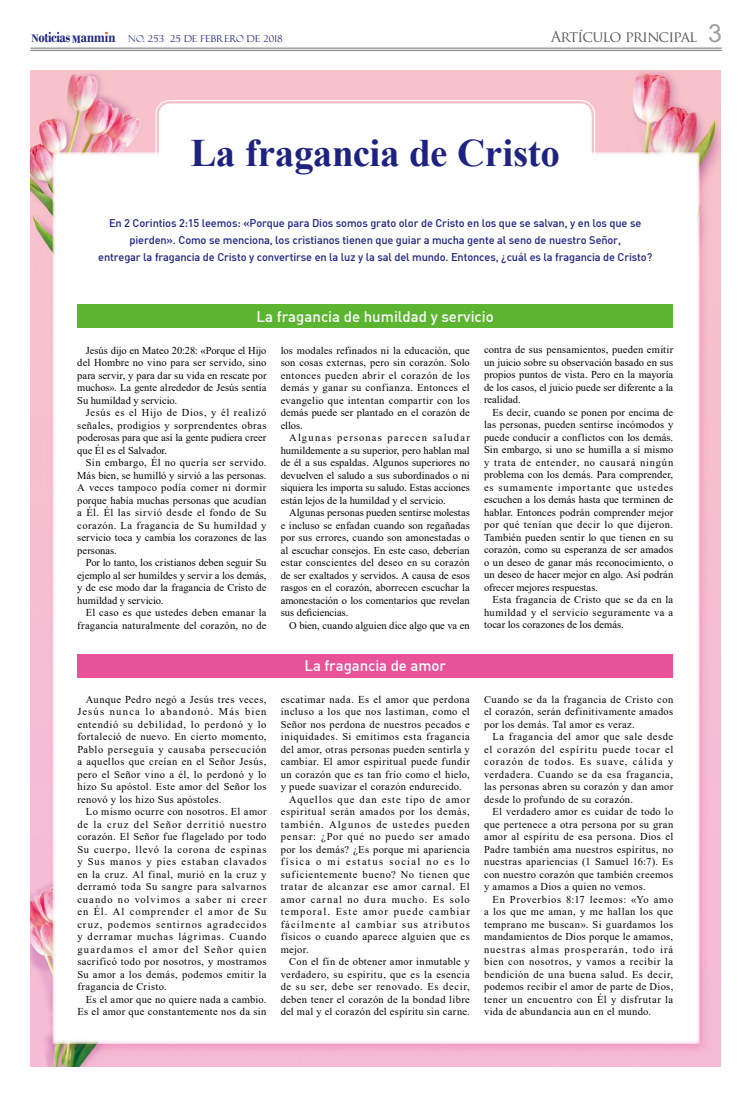
<style>
.page{position:relative;width:752px;height:1100px;background:#fff}
.page>*{position:absolute;margin:0;border:0;box-sizing:border-box;transform-origin:0 0}
.t1{font:700 38.9px "Times New Roman";letter-spacing:-.01em;color:#1e2381}
.t2{font:15px "Dinmed";color:#fff}
.t3{font:15px "Trajan Pro";letter-spacing:-.065em;color:#595757}
.t4{font:11px/17px "Dinmed";letter-spacing:-.015em;color:#1e2381;text-align:center}
.t5{font:10.5px/12.5px "Times New Roman";letter-spacing:.03em;color:#000;text-align:justify}
.t6{font:10.5px "Times New Roman";letter-spacing:.06em;color:#000}
.t7{font:10.5px "Times New Roman";letter-spacing:.075em;color:#000}
.t8{font:10.5px "Times New Roman";letter-spacing:.11em;color:#000}
.t9{font:10.5px "Times New Roman";letter-spacing:.095em;color:#000}
.t10{font:10.5px "Times New Roman";letter-spacing:.055em;color:#000}
.t11{font:10.5px "Times New Roman";color:#000}
.t12{font:10.5px "Times New Roman";letter-spacing:.065em;color:#000}
.t13{font:10.5px "Times New Roman";letter-spacing:.08em;color:#000}
.t14{font:10.5px "Times New Roman";letter-spacing:.125em;color:#000}
.t15{font:9.5px "Felix Titling";letter-spacing:.02em;color:#1e2381}
.s1{font-family:"Bodoni";font-weight:700;font-size:11.5px}
.s2{font-family:"Bodoni";font-weight:700;font-size:15.9px}
.s3{font-family:"Arial";font-size:25px;color:#9fa0a0}
</style>
<div class="page">
<hr style="left:30px;top:48px;width:691px;height:1px;background:#727171">
<hr style="left:30px;top:50px;width:691px;height:1px;background:#727171">
<img style="left:30px;top:70px;width:689px;height:997px">
<div style="left:159px;top:103px;width:432px;height:67px;background:#fff;border-radius:11px"></div>
<div style="left:155px;top:100px;width:440px;height:74px;border:1px solid #fff;border-radius:14px"></div>
<div style="left:161px;top:106px;width:428px;height:62px;border:1px solid #fff;border-radius:8px"></div>
<svg style="left:97px;top:217px;width:556px;height:48px"></svg>
<div style="left:77px;top:305px;width:596px;height:23px;background:#5cb531"></div>
<div style="left:77px;top:654px;width:596px;height:24px;background:#e85298"></div>
<p class="t15" style="left:31px;top:33px;width:252px"><span class="s1">N</span><span class="s2">oticias</span> <span class="s1">M</span><span class="s2">anmin</span> NO. 253 25 DE FEBRERO DE 2018</p>
<h2 class="t3" style="left:550px;top:27px;width:172px">Artículo principal <span class="s3">3</span></h2>
<h1 class="t1" style="left:190px;top:125px;width:370px">La fragancia de Cristo</h1>
<p class="t4" style="left:98px;top:214px;width:555px">En 2 Corintios 2:15 leemos: «Porque para Dios somos grato olor de Cristo en los que se salvan, y en los que se pierden». Como se menciona, los cristianos tienen que guiar a mucha gente al seno de nuestro Señor,<br>entregar la fragancia de Cristo y convertirse en la luz y la sal del mundo. Entonces, ¿cuál es la fragancia de Cristo?</p>
<h2 class="t2" style="left:256px;top:307px;width:239px">La fragancia de humildad y servicio</h2>
<p class="t5" style="left:77px;top:344px;width:190px;text-indent:9px">Jesús dijo en Mateo 20:28: «Porque el Hijo del Hombre no vino para ser servido, sino para servir, y para dar su vida en rescate por muchos». La gente alrededor de Jesús sentía Su humildad y servicio.</p>
<p class="t5" style="left:77px;top:406px;width:190px;text-indent:9px">Jesús es el Hijo de Dios, y él realizó señales, prodigios y sorprendentes obras poderosas para que así la gente pudiera creer que Él es el Salvador.</p>
<p class="t5" style="left:77px;top:456px;width:190px;text-indent:9px">Sin embargo, Él no quería ser servido.<br>Más bien, se humilló y sirvió a las personas.<br>A veces tampoco podía comer ni dormir porque había muchas personas que acudían a Él. Él las sirvió desde el fondo de Su corazón. La fragancia de Su humildad y servicio toca y cambia los corazones de las personas.</p>
<p class="t5" style="left:77px;top:556px;width:191px;text-indent:9px">Por lo tanto, los cristianos deben seguir Su ejemplo al ser humildes y servir a los demás, y de ese modo dar la fragancia de Cristo de humildad y servicio.</p>
<p class="t5" style="left:77px;top:606px;width:190px;text-align:right">El caso es que ustedes deben emanar la fragancia naturalmente del corazón, no de</p>
<p class="t5" style="left:77px;top:693px;width:190px;text-indent:9px">Aunque Pedro negó a Jesús tres veces, Jesús nunca lo abandonó. Más bien entendió su debilidad, lo perdonó y lo fortaleció de nuevo. En cierto momento, Pablo perseguía y causaba persecución a aquellos que creían en el Señor Jesús, pero el Señor vino a él, lo perdonó y lo hizo Su apóstol. Este amor del Señor los renovó y los hizo Sus apóstoles.</p>
<p class="t5" style="left:77px;top:805px;width:190px;text-indent:9px">Lo mismo ocurre con nosotros. El amor de la cruz del Señor derritió nuestro corazón. El Señor fue flagelado por todo Su cuerpo, llevó la corona de espinas y Sus manos y pies estaban clavados en la cruz. Al final, murió en la cruz y derramó toda Su sangre para salvarnos cuando no volvimos a saber ni creer en Él. Al comprender el amor de Su cruz, podemos sentirnos agradecidos y derramar muchas lágrimas. Cuando guardamos el amor del Señor quien sacrificó todo por nosotros, y mostramos Su amor a los demás, podemos emitir la fragancia de Cristo.</p>
<p class="t5" style="left:77px;top:993px;width:190px;text-align:right">Es el amor que no quiere nada a cambio.<br>Es el amor que constantemente nos da sin</p>
<p class="t5" style="left:280px;top:343px;width:190px">los modales refinados ni la educación, que son cosas externas, pero sin corazón. Solo entonces pueden abrir el corazón de los demás y ganar su confianza. Entonces el evangelio que intentan compartir con los demás puede ser plantado en el corazón de ellos.</p>
<p class="t5" style="left:280px;top:431px;width:190px;text-indent:9px">Algunas personas parecen saludar humildemente a su superior, pero hablan mal de él a sus espaldas. Algunos superiores no devuelven el saludo a sus subordinados o ni siquiera les importa su saludo. Estas acciones están lejos de la humildad y el servicio.</p>
<p class="t5" style="left:280px;top:506px;width:190px;text-indent:9px">Algunas personas pueden sentirse molestas e incluso se enfadan cuando son regañadas por sus errores, cuando son amonestadas o al escuchar consejos. En este caso, deberían estar conscientes del deseo en su corazón de ser exaltados y servidos. A causa de esos rasgos en el corazón, aborrecen escuchar la amonestación o los comentarios que revelan sus deficiencias.</p>
<p class="t11" style="left:289px;top:618px;width:182px">O bien, cuando alguien dice algo que va en</p>
<h2 class="t2" style="left:304px;top:656px;width:143px">La fragancia de amor</h2>
<p class="t5" style="left:280px;top:693px;width:190px">escatimar nada. Es el amor que perdona</p>
<p class="t5" style="left:280px;top:705px;width:190px">incluso a los que nos lastiman, como el</p>
<p class="t5" style="left:280px;top:718px;width:190px">Señor nos perdona de nuestros pecados e</p>
<p class="t10" style="left:280px;top:729px;width:190px">iniquidades. Si emitimos esta fragancia</p>
<p class="t5" style="left:280px;top:743px;width:190px">del amor, otras personas pueden sentirla y</p>
<p class="t5" style="left:280px;top:755px;width:190px">cambiar. El amor espiritual puede fundir</p>
<p class="t5" style="left:280px;top:768px;width:190px">un corazón que es tan frío como el hielo,</p>
<p class="t5" style="left:280px;top:780px;width:182px">y puede suavizar el corazón endurecido.</p>
<p class="t13" style="left:289px;top:792px;width:182px">Aquellos que dan este tipo de amor</p>
<p class="t6" style="left:280px;top:804px;width:190px">espiritual serán amados por los demás,</p>
<p class="t9" style="left:280px;top:817px;width:190px">también. Algunos de ustedes pueden</p>
<p class="t7" style="left:280px;top:829px;width:190px">pensar: ¿Por qué no puedo ser amado</p>
<p class="t5" style="left:280px;top:843px;width:190px">por los demás? ¿Es porque mi apariencia</p>
<p class="t14" style="left:280px;top:854px;width:190px">física o mi estatus social no es lo</p>
<p class="t12" style="left:280px;top:867px;width:190px">suficientemente bueno? No tienen que</p>
<p class="t7" style="left:280px;top:879px;width:190px">tratar de alcanzar ese amor carnal. El</p>
<p class="t9" style="left:280px;top:892px;width:190px">amor carnal no dura mucho. Es solo</p>
<p class="t8" style="left:280px;top:904px;width:190px">temporal. Este amor puede cambiar</p>
<p class="t8" style="left:280px;top:917px;width:190px">fácilmente al cambiar sus atributos</p>
<p class="t5" style="left:280px;top:930px;width:190px">físicos o cuando aparece alguien que es</p>
<p class="t5" style="left:280px;top:942px;width:29px">mejor.</p>
<p class="t5" style="left:289px;top:955px;width:182px">Con el fin de obtener amor inmutable y</p>
<p class="t5" style="left:280px;top:967px;width:191px">verdadero, su espíritu, que es la esencia</p>
<p class="t6" style="left:280px;top:979px;width:190px">de su ser, debe ser renovado. Es decir,</p>
<p class="t5" style="left:280px;top:992px;width:190px">deben tener el corazón de la bondad libre</p>
<p class="t5" style="left:280px;top:1005px;width:191px">del mal y el corazón del espíritu sin carne.</p>
<p class="t5" style="left:484px;top:343px;width:190px">contra de sus pensamientos, pueden emitir un juicio sobre su observación basado en sus propios puntos de vista. Pero en la mayoría de los casos, el juicio puede ser diferente a la realidad.</p>
<p class="t5" style="left:484px;top:406px;width:190px;text-indent:9px">Es decir, cuando se ponen por encima de las personas, pueden sentirse incómodos y puede conducir a conflictos con los demás.<br>Sin embargo, si uno se humilla a sí mismo y trata de entender, no causará ningún problema con los demás. Para comprender, es sumamente importante que ustedes escuchen a los demás hasta que terminen de hablar. Entonces podrán comprender mejor por qué tenían que decir lo que dijeron.<br>También pueden sentir lo que tienen en su corazón, como su esperanza de ser amados o un deseo de ganar más reconocimiento, o un deseo de hacer mejor en algo. Así podrán ofrecer mejores respuestas.</p>
<p class="t5" style="left:484px;top:593px;width:190px;text-indent:9px">Esta fragancia de Cristo que se da en la humildad y el servicio seguramente va a tocar los corazones de los demás.</p>
<p class="t5" style="left:484px;top:692px;width:190px">Cuando se da la fragancia de Cristo con el corazón, serán definitivamente amados por los demás. Tal amor es veraz.</p>
<p class="t5" style="left:484px;top:730px;width:191px;text-indent:9px">La fragancia del amor que sale desde el corazón del espíritu puede tocar el corazón de todos. Es suave, cálida y verdadera. Cuando se da esa fragancia, las personas abren su corazón y dan amor desde lo profundo de su corazón.</p>
<p class="t5" style="left:484px;top:805px;width:191px;text-indent:9px">El verdadero amor es cuidar de todo lo que pertenece a otra persona por su gran amor al espíritu de esa persona. Dios el Padre también ama nuestros espíritus, no nuestras apariencias (1 Samuel 16:7). Es con nuestro corazón que también creemos y amamos a Dios a quien no vemos.</p>
<p class="t5" style="left:484px;top:892px;width:191px;text-indent:9px">En Proverbios 8:17 leemos: «Yo amo a los que me aman, y me hallan los que temprano me buscan». Si guardamos los mandamientos de Dios porque le amamos, nuestras almas prosperarán, todo irá bien con nosotros, y vamos a recibir la bendición de una buena salud. Es decir, podemos recibir el amor de parte de Dios, tener un encuentro con Él y disfrutar la vida de abundancia aun en el mundo.</p>
</div>
